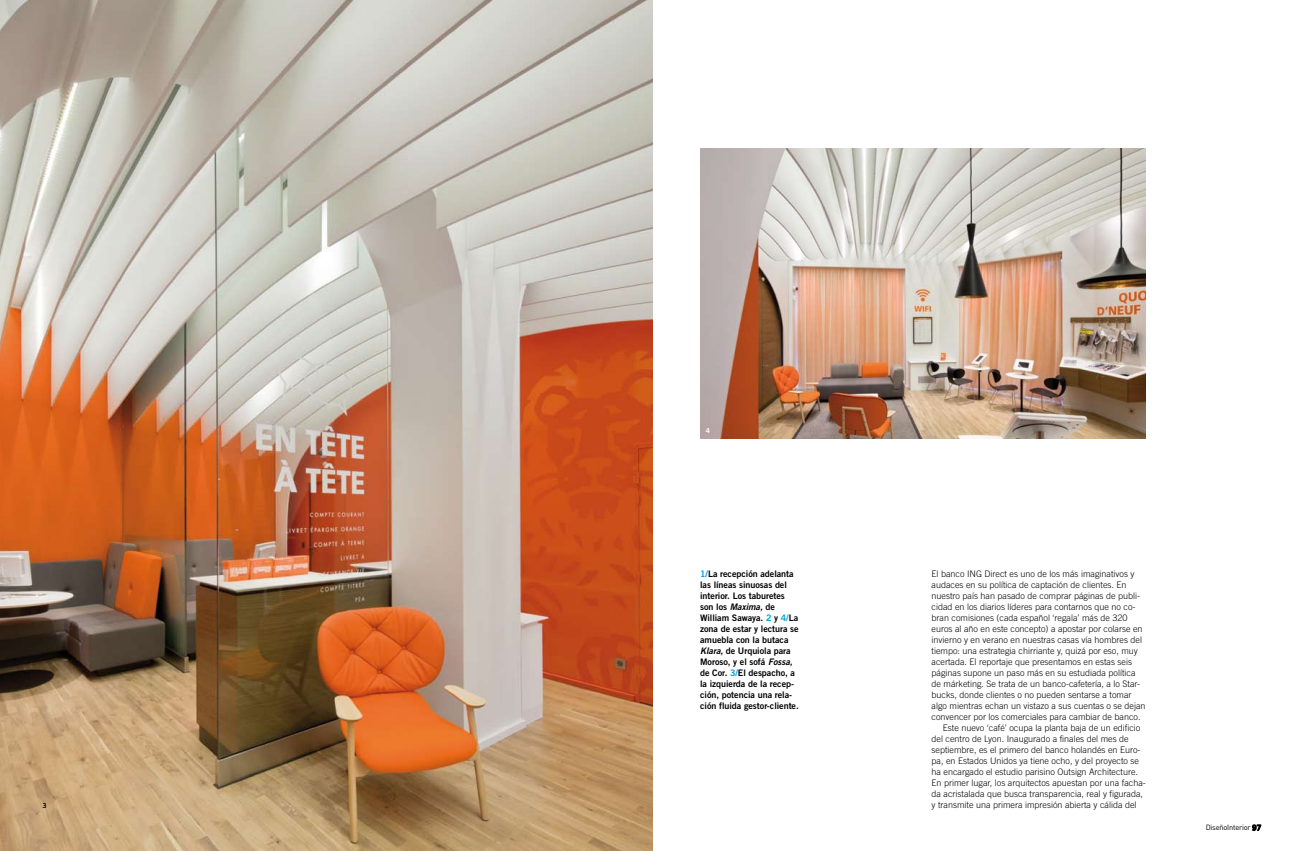
<style>
.page{position:relative;width:1304px;height:851px;background:#fff}
.page>*{position:absolute;margin:0;border:0;box-sizing:border-box;transform-origin:0 0}
.t1{font:300 9px "Trade Gothic";color:#000}
.t2{font:9px/11px "Trade Gothic Bold Two";letter-spacing:-.005em;color:#000}
.t3{font:7.5px "DIN Regular Alternate";letter-spacing:-.03em;color:#000}
.t4{font:7px "Trade Gothic Bold Two";color:#000}
.t5{font:7px "Trade Gothic Bold Two";color:#fff}
.s1{color:#009ee0}
.s2{font-style:italic}
.s3{font-family:"Trade Gothic Bold Two"}
</style>
<div class="page">
<svg style="left:1252px;top:824px;width:9px;height:6px"></svg>
<img style="left:700px;top:148px;width:446px;height:290px">
<img style="left:0;top:0;width:653px;height:850px">
<p class="t4" style="left:43px;top:801px;width:6px">3</p>
<p class="t5" style="left:706px;top:425px;width:6px">4</p>
<p class="t2" style="left:700px;top:568px;width:100px"><span class="s1">1/</span>La recepción adelanta las líneas sinuosas del interior. Los taburetes son los <span class="s2">Maxima,</span> de<br>William Sawaya. <span class="s1">2</span> y <span class="s1">4/</span>La zona de estar y lectura se amuebla con la butaca<br><span class="s2">Klara,</span> de Urquiola para<br>Moroso, y el sofá <span class="s2">Fossa, </span>de Cor. <span class="s1">3/</span>El despacho, a la izquierda de la recep&shy;ción, potencia una rela&shy;ción fluida gestor-cliente.</p>
<p class="t1" style="left:931px;top:568px;width:205px">El banco ING Direct es uno de los más imaginativos y</p>
<p class="t1" style="left:931px;top:579px;width:197px">audaces en su política de captación de clientes. En</p>
<p class="t1" style="left:931px;top:590px;width:210px">nuestro país han pasado de comprar páginas de publi-</p>
<p class="t1" style="left:931px;top:601px;width:206px">cidad en los diarios líderes para contarnos que no co-</p>
<p class="t1" style="left:931px;top:612px;width:198px">bran comisiones (cada español ‘regala’ más de 320</p>
<p class="t1" style="left:931px;top:623px;width:213px">euros al año en este concepto) a apostar por colarse en</p>
<p class="t1" style="left:931px;top:634px;width:212px">invierno y en verano en nuestras casas vía hombres del</p>
<p class="t1" style="left:931px;top:645px;width:208px">tiempo: una estrategia chirriante y, quizá por eso, muy</p>
<p class="t1" style="left:931px;top:656px;width:202px">acertada. El reportaje que presentamos en estas seis</p>
<p class="t1" style="left:931px;top:667px;width:206px">páginas supone un paso más en su estudiada política</p>
<p class="t1" style="left:931px;top:678px;width:210px">de márketing. Se trata de un banco-cafetería, a lo Star-</p>
<p class="t1" style="left:931px;top:689px;width:202px">bucks, donde clientes o no pueden sentarse a tomar</p>
<p class="t1" style="left:931px;top:700px;width:216px">algo mientras echan un vistazo a sus cuentas o se dejan</p>
<p class="t1" style="left:931px;top:711px;width:211px">convencer por los comerciales para cambiar de banco.</p>
<p class="t1" style="left:943px;top:722px;width:199px">Este nuevo ‘café’ ocupa la planta baja de un edificio</p>
<p class="t1" style="left:931px;top:733px;width:199px">del centro de Lyon. Inaugurado a finales del mes de</p>
<p class="t1" style="left:931px;top:744px;width:211px">septiembre, es el primero del banco holandés en Euro-</p>
<p class="t1" style="left:931px;top:755px;width:209px">pa, en Estados Unidos ya tiene ocho, y del proyecto se</p>
<p class="t1" style="left:931px;top:766px;width:208px">ha encargado el estudio parisino Outsign Architecture.</p>
<p class="t1" style="left:931px;top:777px;width:216px">En primer lugar, los arquitectos apuestan por una facha-</p>
<p class="t1" style="left:931px;top:788px;width:213px">da acristalada que busca transparencia, real y figurada,</p>
<p class="t1" style="left:931px;top:799px;width:207px">y transmite una primera impresión abierta y cálida del</p>
<p class="t3" style="left:1206px;top:823px;width:57px">DiseñoInterior <span class="s3">97</span></p>
</div>
